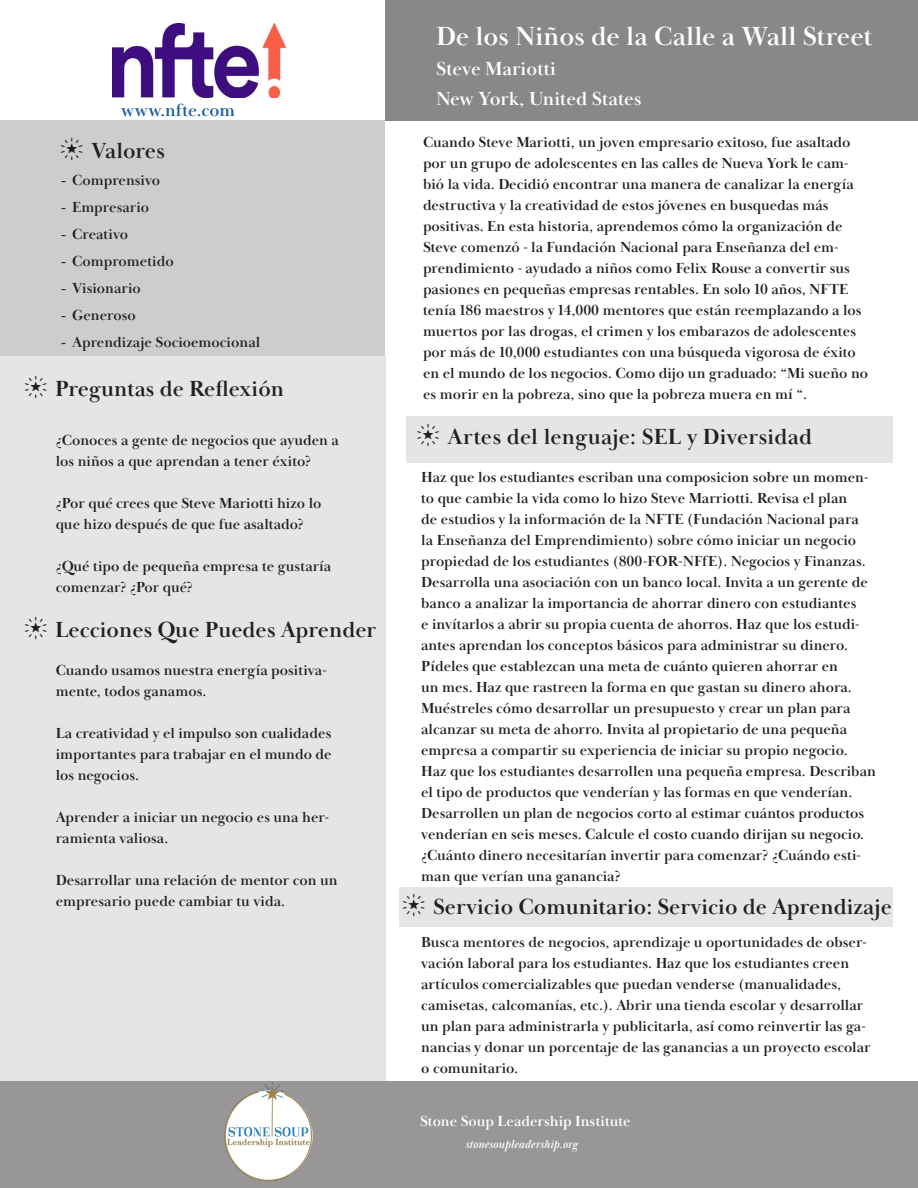
<style>
.page{position:relative;width:918px;height:1188px;background:#fff}
.page>*{position:absolute;margin:0;border:0;box-sizing:border-box;transform-origin:0 0}
.t1{font:700 27px "Baskerville Display PT";color:#fff}
.t2{font:700 22.5px "Baskerville Display PT";color:#231f20}
.t3{font:700 19.5px "Baskerville Display PT";color:#fff}
.t4{font:700 18px "Baskerville Display PT";color:#175d9e}
.t5{font:700 15px/21px "Baskerville Display PT";color:#231f20}
.t6{font:700 15px "Baskerville Display PT";color:#fff}
.t7{font:italic 700 12px "Baskerville Display PT";color:#fff}
.s1{font-family:"Times New Roman";font-weight:400}
</style>
<div class="page">
<div style="left:0;top:1081px;width:918px;height:107px;background:#989696"></div>
<div style="left:385px;top:0;width:533px;height:121px;background:#888"></div>
<div style="left:407px;top:416px;width:486px;height:47px;background:#e5e5e5"></div>
<div style="left:0;top:121px;width:385px;height:235px;background:#cdcdcd"></div>
<div style="left:0;top:356px;width:385px;height:725px;background:#e5e5e5"></div>
<img style="left:224px;top:1082px;width:89px;height:99px">
<div style="left:400px;top:887px;width:493px;height:40px;background:#e5e5e5"></div>
<img style="left:112px;top:24px;width:174px;height:73px">
<p class="t4" style="left:122px;top:100px;width:115px">www.nfte.com</p>
<p class="t2" style="left:91px;top:137px;width:75px">Valores</p>
<p class="t5" style="left:61px;top:170px;width:101px"><span class="s1">-</span> Comprensivo</p>
<p class="t5" style="left:61px;top:197px;width:90px"><span class="s1">-</span> Empresario</p>
<p class="t5" style="left:61px;top:224px;width:68px"><span class="s1">-</span> Creativo</p>
<p class="t5" style="left:61px;top:251px;width:114px"><span class="s1">-</span> Comprometido</p>
<p class="t5" style="left:61px;top:278px;width:81px"><span class="s1">-</span> Visionario</p>
<p class="t5" style="left:61px;top:305px;width:76px"><span class="s1">-</span> Generoso</p>
<p class="t5" style="left:61px;top:332px;width:201px"><span class="s1">-</span> Aprendizaje Socioemocional</p>
<p class="t2" style="left:55px;top:375px;width:230px">Preguntas de Reflexión</p>
<p class="t5" style="left:56px;top:430px;width:285px">¿Conoces a gente de negocios que ayuden a los niños a que aprendan a tener éxito?</p>
<p class="t5" style="left:56px;top:493px;width:267px">¿Por qué crees que Steve Mariotti hizo lo que hizo después de que fue asaltado?</p>
<p class="t5" style="left:56px;top:556px;width:277px">¿Qué tipo de pequeña empresa te gustaría comenzar? ¿Por qué?</p>
<p class="t2" style="left:55px;top:616px;width:323px">Lecciones Que Puedes Aprender</p>
<p class="t5" style="left:56px;top:660px;width:272px">Cuando usamos nuestra energía positiva&shy;mente, todos ganamos.</p>
<p class="t5" style="left:56px;top:723px;width:277px;text-align:justify">La creatividad y el impulso son cualidades importantes para trabajar en el mundo de los negocios.</p>
<p class="t5" style="left:56px;top:807px;width:275px">Aprender a iniciar un negocio es una her&shy;ramienta valiosa.</p>
<p class="t5" style="left:56px;top:870px;width:284px">Desarrollar una relación de mentor con un empresario puede cambiar tu vida.</p>
<p class="t1" style="left:436px;top:20px;width:438px">De los Niños de la Calle a Wall Street</p>
<p class="t3" style="left:436px;top:57px;width:121px">Steve Mariotti</p>
<p class="t3" style="left:436px;top:87px;width:207px">New York, United States</p>
<p class="t5" style="left:423px;top:132px;width:447px">Cuando Steve Mariotti, un joven empresario exitoso, fue asaltado por un grupo de adolescentes en las calles de Nueva York le cam&shy;bió la vida. Decidió encontrar una manera de canalizar la energía destructiva y la creatividad de estos jóvenes en busquedas más positivas. En esta historia, aprendemos cómo la organización de Steve comenzó - la Fundación Nacional para Enseñanza del em&shy;prendimiento - ayudado a niños como Felix Rouse a convertir sus pasiones en pequeñas empresas rentables. En solo 10 años, NFTE tenía 186 maestros y 14,000 mentores que están reemplazando a los muertos por las drogas, el crimen y los embarazos de adolescentes por más de 10,000 estudiantes con una búsqueda vigorosa de éxito en el mundo de los negocios. Como dijo un graduado: “Mi sueño no es morir en la pobreza, sino que la pobreza muera en mí “.</p>
<p class="t2" style="left:448px;top:424px;width:366px">Artes del lenguaje: SEL y Diversidad</p>
<p class="t5" style="left:421px;top:467px;width:456px">Haz que los estudiantes escriban una composicion sobre un momen&shy;to que cambie la vida como lo hizo Steve Marriotti. Revisa el plan<br>de estudios y la información de la NFTE (Fundación Nacional para<br>la Enseñanza del Emprendimiento) sobre cómo iniciar un negocio propiedad de los estudiantes (800-FOR-NFfE). Negocios y Finanzas.<br>Desarrolla una asociación con un banco local. Invita a un gerente de banco a analizar la importancia de ahorrar dinero con estudiantes<br>e invítarlos a abrir su propia cuenta de ahorros. Haz que los estudi&shy;antes aprendan los conceptos básicos para administrar su dinero.<br>Pídeles que establezcan una meta de cuánto quieren ahorrar en<br>un mes. Haz que rastreen la forma en que gastan su dinero ahora.<br>Muéstreles cómo desarrollar un presupuesto y crear un plan para alcanzar su meta de ahorro. Invita al propietario de una pequeña empresa a compartir su experiencia de iniciar su propio negocio.<br>Haz que los estudiantes desarrollen una pequeña empresa. Describan el tipo de productos que venderían y las formas en que venderían.<br>Desarrollen un plan de negocios corto al estimar cuántos productos venderían en seis meses. Calcule el costo cuando dirijan su negocio. ¿Cuánto dinero necesitarían invertir para comenzar? ¿Cuándo esti&shy;man que verían una ganancia?</p>
<p class="t2" style="left:433px;top:893px;width:460px">Servicio Comunitario: Servicio de Aprendizaje</p>
<p class="t5" style="left:421px;top:932px;width:451px">Busca mentores de negocios, aprendizaje u oportunidades de obser&shy;vación laboral para los estudiantes. Haz que los estudiantes creen artículos comercializables que puedan venderse (manualidades, camisetas, calcomanías, etc.). Abrir una tienda escolar y desarrollar un plan para administrarla y publicitarla, así como reinvertir las ga&shy;nancias y donar un porcentaje de las ganancias a un proyecto escolar o comunitario.</p>
<p class="t6" style="left:420px;top:1112px;width:212px">Stone Soup Leadership Institute</p>
<p class="t7" style="left:465px;top:1137px;width:114px">stonesoupleadership.org</p>
</div>
